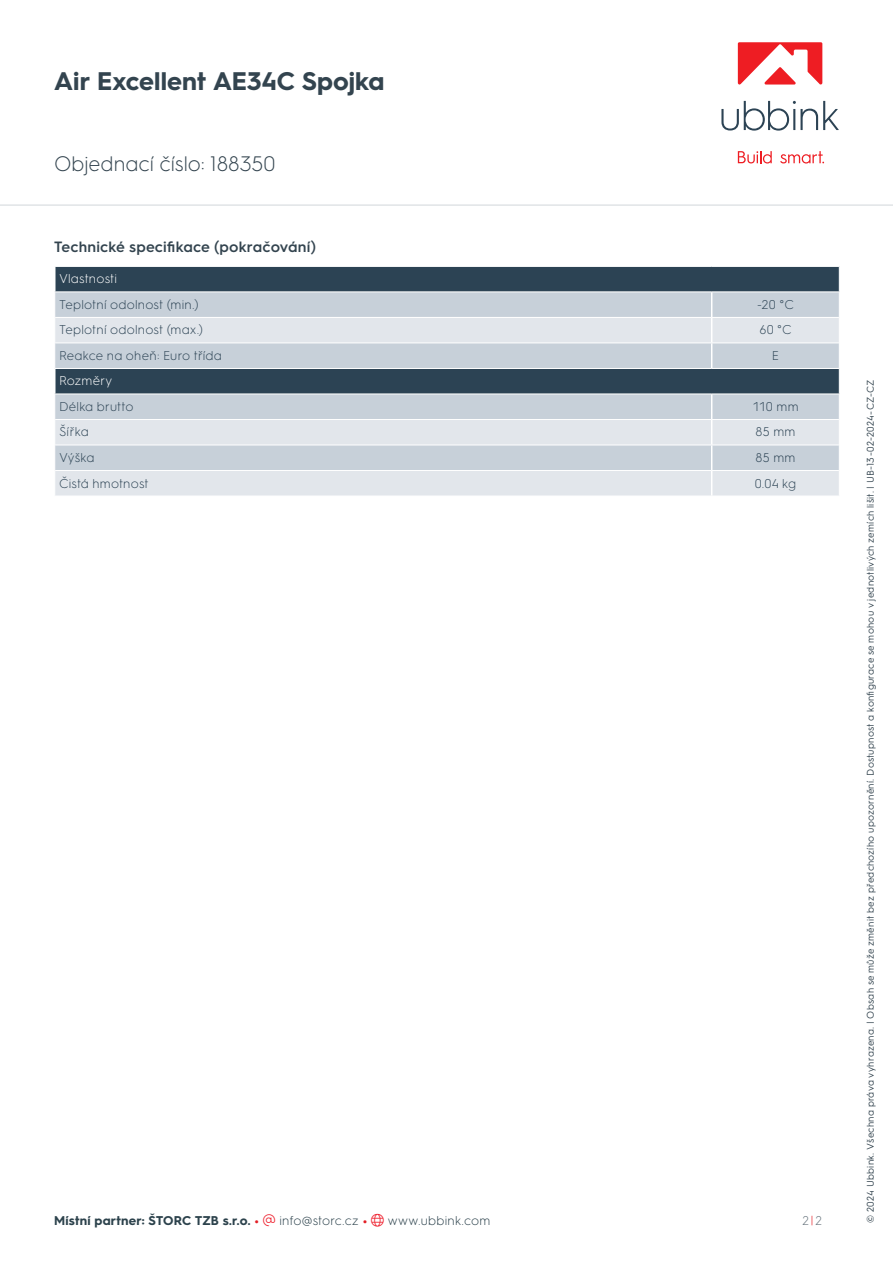
<style>
.page{position:relative;width:893px;height:1263px;background:#fff}
.page>*{position:absolute;margin:0;border:0;box-sizing:border-box;transform-origin:0 0}
.t1{font:700 25.5px "HGS3";letter-spacing:.005em;color:#33444f}
.t2{font:300 21px "HGS3";color:#33444f}
.t3{font:600 15px "HGS3";letter-spacing:.01em;color:#33444f}
.t4{font:300 12.75px "HGS3";letter-spacing:.02em;color:#2c4354}
.t5{font:700 12.75px "HGS3";letter-spacing:.015em;color:#2c424c}
.t6{font:300 12.75px "HGS3";letter-spacing:.01em;color:#fff}
.t7{font:300 12.75px "HGS3";color:#66737c}
.t8{font:9.75px "HGS3";letter-spacing:.03em;color:#33444f}
.s1{color:#e31e25}
.s2{color:#ee1f2d}
.s3{font-weight:300}
</style>
<div class="page">
<div style="left:56px;top:267px;width:783px;height:24px;background:#2c4354"></div>
<div style="left:55px;top:292px;width:784px;height:25px;background:#c7d0d9"></div>
<svg style="left:55px;top:318px;width:784px;height:178px"></svg>
<hr style="left:55px;top:342px;width:657px;height:1px;background:#fff">
<hr style="left:712px;top:342px;width:127px;height:1px;background:#fff">
<svg style="left:711px;top:292px;width:1px;height:76px"></svg>
<hr style="left:54px;top:368px;width:658px;height:1px;background:#fff">
<hr style="left:712px;top:368px;width:128px;height:1px;background:#fff">
<hr style="left:54px;top:369px;width:2px;height:24px;background:#fff">
<hr style="left:54px;top:393px;width:658px;height:1px;background:#fff">
<hr style="left:712px;top:393px;width:128px;height:1px;background:#fff">
<hr style="left:55px;top:419px;width:657px;height:1px;background:#fff">
<hr style="left:712px;top:419px;width:127px;height:1px;background:#fff">
<hr style="left:55px;top:445px;width:657px;height:1px;background:#fff">
<hr style="left:712px;top:445px;width:127px;height:1px;background:#fff">
<hr style="left:55px;top:470px;width:657px;height:1px;background:#fff">
<hr style="left:712px;top:470px;width:127px;height:1px;background:#fff">
<svg style="left:711px;top:394px;width:1px;height:102px"></svg>
<svg style="left:839px;top:267px;width:1px;height:127px"></svg>
<hr style="left:0;top:204px;width:893px;height:2px;background:#e1e4e6">
<svg style="left:721px;top:101px;width:118px;height:30px"></svg>
<svg style="left:738px;top:151px;width:34px;height:13px"></svg>
<svg style="left:780px;top:151px;width:44px;height:13px"></svg>
<svg style="left:738px;top:42px;width:84px;height:43px"></svg>
<h1 class="t1" style="left:54px;top:63px;width:332px">Air Excellent AE34C Spojka</h1>
<h2 class="t2" style="left:54px;top:150px;width:223px">Objednací číslo: 188350</h2>
<h3 class="t3" style="left:54px;top:236px;width:263px">Technické specifikace (pokračování)</h3>
<h3 class="t6" style="left:59px;top:270px;width:59px">Vlastnosti</h3>
<h3 class="t4" style="left:59px;top:296px;width:141px">Teplotní odolnost (min.)</h3>
<h3 class="t4" style="left:757px;top:296px;width:38px">-20 °C</h3>
<h3 class="t4" style="left:59px;top:321px;width:146px">Teplotní odolnost (max.)</h3>
<h3 class="t4" style="left:759px;top:321px;width:34px">60 °C</h3>
<h3 class="t4" style="left:59px;top:347px;width:164px">Reakce na oheň: Euro třída</h3>
<h3 class="t4" style="left:772px;top:347px;width:9px">E</h3>
<h3 class="t6" style="left:59px;top:372px;width:55px">Rozměry</h3>
<h3 class="t4" style="left:59px;top:398px;width:76px">Délka brutto</h3>
<h3 class="t4" style="left:752px;top:398px;width:48px">110 mm</h3>
<h3 class="t4" style="left:59px;top:423px;width:31px">Šířka</h3>
<h3 class="t4" style="left:755px;top:423px;width:42px">85 mm</h3>
<h3 class="t4" style="left:59px;top:449px;width:37px">Výška</h3>
<h3 class="t4" style="left:755px;top:449px;width:42px">85 mm</h3>
<h3 class="t4" style="left:59px;top:474px;width:91px">Čistá hmotnost</h3>
<h3 class="t4" style="left:755px;top:474px;width:43px">0.04 kg</h3>
<h3 class="t5" style="left:54px;top:1211px;width:438px">Místní partner: ŠTORC TZB s.r.o. <span class="s1">•</span> <span class="s2">▼</span> <span class="s3">info@storc.cz</span> <span class="s1">•</span> <span class="s2">●□</span> <span class="s3">www.ubbink.com</span></h3>
<h3 class="t7" style="left:802px;top:1211px;width:21px">2<span class="s1">|</span>2</h3>
<p class="t8" style="left:864px;top:1222px;width:845px;rotate:-90deg">© 2024 Ubbink. Všechna práva vyhrazena. | Obsah se může změnit bez předchozího upozornění. Dostupnost a konfigurace se mohou v jednotlivých zemích lišit. | UB-13-02-2024-CZ-CZ</p>
</div>
